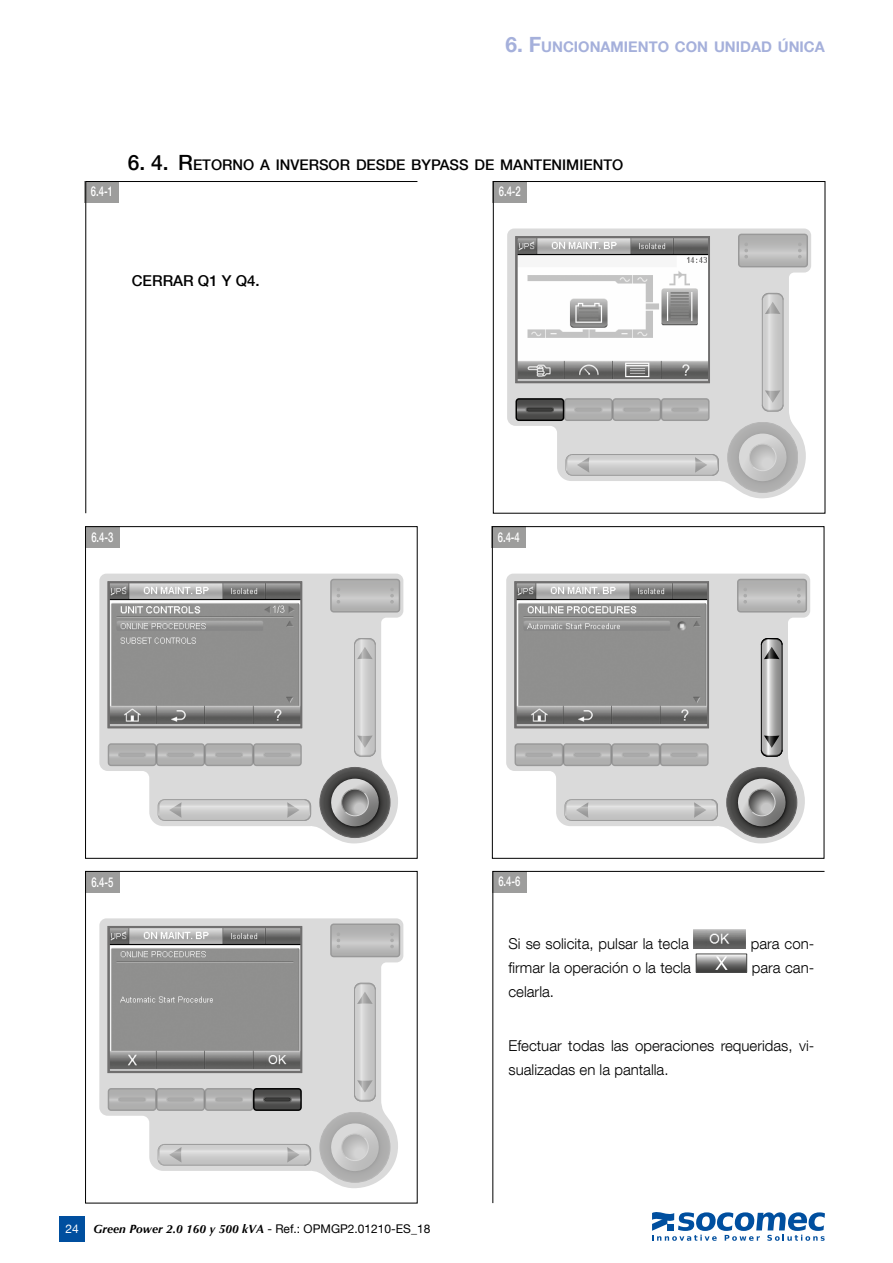
<style>
.page{position:relative;width:893px;height:1263px;background:#fff}
.page>*{position:absolute;margin:0;border:0;box-sizing:border-box;transform-origin:0 0}
.t1{font:300 15px/24px "Helvetica Neue LT Com";color:#000}
.t2{font:500 15px "Helvetica Neue LT Com";color:#000}
.t3{font:500 14.7px "Helvetica Neue LT Com";color:#000}
.t4{font:700 14.7px "Helvetica Neue LT Com";color:#a5b0db}
.t5{font:500 13.5px "Helvetica Neue LT Com";color:#fff;scale:.7 1}
.t6{font:12px "Helvetica Neue LT Com";color:#000}
.t7{font:12px "Helvetica Neue LT Com";color:#fff}
.s1{font-size:21px}
.s2{font-family:"Optima LT";font-weight:700;font-style:italic}
</style>
<div class="page">
<div style="left:85px;top:871px;width:34px;height:21px;background:#9d9d9c"></div>
<svg style="left:99px;top:918px;width:304px;height:270px;fill:#dadada"></svg>
<div style="left:320px;top:1112px;width:70px;height:70px;background:#afafae;border-radius:35px"></div>
<div style="left:320px;top:1112px;width:70px;height:70px;border:1px solid #646363;border-radius:50%"></div>
<svg style="left:330px;top:1123px;width:50px;height:49px"></svg>
<svg style="left:354px;top:983px;width:22px;height:118px"></svg>
<svg style="left:158px;top:1144px;width:153px;height:22px"></svg>
<div style="left:205px;top:1088px;width:48px;height:23px;border:1px solid #000;border-radius:3px"></div>
<div style="left:253px;top:1088px;width:49px;height:23px;border:1px solid #000;border-radius:3px"></div>
<div style="left:108px;top:1088px;width:48px;height:23px;border:1px solid #000;border-radius:3px"></div>
<div style="left:156px;top:1088px;width:49px;height:23px;border:1px solid #000;border-radius:3px"></div>
<svg style="left:108px;top:1089px;width:193px;height:21px"></svg>
<div style="left:166px;top:1096px;width:29px;height:6px;border:1px solid #575756;border-radius:2px"></div>
<div style="left:330px;top:923px;width:70px;height:34px;border:1px solid #000;border-radius:3px"></div>
<svg style="left:331px;top:924px;width:68px;height:32px"></svg>
<div style="left:85px;top:871px;width:333px;height:332px;border:1px solid #000"></div>
<img style="left:111px;top:929px;width:188px;height:141px">
<div style="left:108px;top:926px;width:194px;height:147px;border:2px solid #706f6f"></div>
<div style="left:85px;top:526px;width:34px;height:22px;background:#9d9d9c"></div>
<svg style="left:99px;top:574px;width:304px;height:269px;fill:#dadada"></svg>
<svg style="left:320px;top:767px;width:70px;height:70px"></svg>
<div style="left:320px;top:767px;width:70px;height:71px;border:1px solid #646363;border-radius:50%"></div>
<svg style="left:330px;top:779px;width:50px;height:48px"></svg>
<svg style="left:354px;top:638px;width:22px;height:119px"></svg>
<svg style="left:158px;top:799px;width:153px;height:22px"></svg>
<div style="left:205px;top:743px;width:48px;height:23px;border:1px solid #000;border-radius:3px"></div>
<div style="left:253px;top:743px;width:49px;height:23px;border:1px solid #000;border-radius:3px"></div>
<div style="left:108px;top:743px;width:48px;height:23px;border:1px solid #000;border-radius:3px"></div>
<div style="left:156px;top:743px;width:49px;height:23px;border:1px solid #000;border-radius:3px"></div>
<svg style="left:108px;top:744px;width:193px;height:21px"></svg>
<div style="left:166px;top:752px;width:29px;height:6px;border:1px solid #575756;border-radius:2px"></div>
<div style="left:330px;top:579px;width:70px;height:33px;border:1px solid #000;border-radius:3px"></div>
<svg style="left:331px;top:579px;width:68px;height:33px"></svg>
<div style="left:85px;top:526px;width:333px;height:333px;border:1px solid #000"></div>
<img style="left:111px;top:584px;width:188px;height:141px">
<div style="left:108px;top:581px;width:194px;height:147px;border:2px solid #706f6f"></div>
<div style="left:492px;top:526px;width:34px;height:21px;background:#9d9d9c"></div>
<svg style="left:506px;top:574px;width:304px;height:269px;fill:#dadada"></svg>
<svg style="left:727px;top:767px;width:70px;height:70px"></svg>
<div style="left:727px;top:767px;width:70px;height:71px;border:1px solid #646363;border-radius:50%"></div>
<svg style="left:737px;top:779px;width:50px;height:48px"></svg>
<svg style="left:760px;top:637px;width:23px;height:120px"></svg>
<svg style="left:565px;top:799px;width:153px;height:22px"></svg>
<div style="left:611px;top:743px;width:49px;height:23px;border:1px solid #000;border-radius:3px"></div>
<div style="left:660px;top:743px;width:49px;height:23px;border:1px solid #000;border-radius:3px"></div>
<div style="left:515px;top:743px;width:48px;height:23px;border:1px solid #000;border-radius:3px"></div>
<div style="left:563px;top:743px;width:49px;height:23px;border:1px solid #000;border-radius:3px"></div>
<svg style="left:515px;top:744px;width:193px;height:21px"></svg>
<div style="left:573px;top:752px;width:28px;height:6px;border:1px solid #575756;border-radius:2px"></div>
<div style="left:737px;top:579px;width:70px;height:33px;border:1px solid #000;border-radius:3px"></div>
<svg style="left:738px;top:579px;width:68px;height:33px"></svg>
<div style="left:492px;top:526px;width:332px;height:333px;border:1px solid #000"></div>
<img style="left:518px;top:584px;width:188px;height:141px">
<div style="left:515px;top:581px;width:194px;height:147px;border:2px solid #706f6f"></div>
<div style="left:493px;top:181px;width:34px;height:21px;background:#9d9d9c"></div>
<svg style="left:507px;top:228px;width:304px;height:270px;fill:#dadada"></svg>
<div style="left:728px;top:422px;width:70px;height:70px;background:#afafae;border-radius:35px"></div>
<div style="left:728px;top:422px;width:70px;height:71px;border:1px solid #646363;border-radius:50%"></div>
<svg style="left:738px;top:433px;width:50px;height:49px"></svg>
<svg style="left:762px;top:293px;width:22px;height:119px"></svg>
<svg style="left:566px;top:454px;width:153px;height:22px"></svg>
<div style="left:612px;top:398px;width:49px;height:23px;border:1px solid #000;border-radius:3px"></div>
<div style="left:661px;top:398px;width:49px;height:23px;border:1px solid #000;border-radius:3px"></div>
<div style="left:515px;top:398px;width:49px;height:23px;border:1px solid #000;border-radius:3px"></div>
<div style="left:564px;top:398px;width:49px;height:23px;border:1px solid #000;border-radius:3px"></div>
<svg style="left:516px;top:399px;width:193px;height:21px"></svg>
<div style="left:574px;top:407px;width:28px;height:6px;border:1px solid #575756;border-radius:2px"></div>
<div style="left:738px;top:234px;width:70px;height:33px;border:1px solid #000;border-radius:3px"></div>
<svg style="left:739px;top:234px;width:68px;height:33px"></svg>
<div style="left:493px;top:181px;width:332px;height:333px;border:1px solid #000"></div>
<img style="left:519px;top:239px;width:188px;height:141px">
<div style="left:516px;top:236px;width:194px;height:147px;border:2px solid #706f6f"></div>
<svg style="left:492px;top:870px;width:333px;height:334px"></svg>
<svg style="left:85px;top:181px;width:333px;height:333px"></svg>
<div style="left:60px;top:1216px;width:25px;height:26px;background:#004f9f"></div>
<svg style="left:652px;top:1212px;width:173px;height:29px"></svg>
<p class="t4" style="left:505px;top:38px;width:47px"><span class="s1">6. F</span>UNCIONAMIENTO</p>
<p class="t4" style="left:675px;top:38px;width:12px">CON</p>
<p class="t4" style="left:714px;top:38px;width:11px">UNIDAD</p>
<p class="t4" style="left:778px;top:38px;width:21px">ÚNICA</p>
<p class="t3" style="left:128px;top:156px;width:497px"><span class="s1">6. 4. R</span>ETORNO A INVERSOR DESDE BYPASS DE MANTENIMIENTO</p>
<p class="t5" style="left:91px;top:184px;width:33px">6.4-1</p>
<p class="t5" style="left:499px;top:184px;width:33px">6.4-2</p>
<p class="t2" style="left:132px;top:271px;width:129px">CERRAR Q1 Y Q4.</p>
<p class="t5" style="left:91px;top:529px;width:33px">6.4-3</p>
<p class="t5" style="left:498px;top:529px;width:33px">6.4-4</p>
<p class="t5" style="left:91px;top:874px;width:33px">6.4-5</p>
<p class="t7" style="left:66px;top:1221px;width:15px">24</p>
<p class="t6" style="left:94px;top:1222px;width:338px"><span class="s2">Green Power 2.0 160 y 500 kVA</span> - Ref.: OPMGP2.01210-ES_18</p>
<p class="t5" style="left:498px;top:873px;width:33px">6.4-6</p>
<p class="t1" style="left:508px;top:931px;width:182px">Si se solicita, pulsar la tecla</p>
<p class="t1" style="left:751px;top:931px;width:65px">para con-</p>
<p class="t1" style="left:508px;top:955px;width:184px">firmar la operación o la tecla</p>
<p class="t1" style="left:752px;top:955px;width:64px">para can-</p>
<p class="t1" style="left:508px;top:979px;width:47px">celarla.</p>
<p class="t1" style="left:508px;top:1033px;width:307px">Efectuar todas las operaciones requeridas, vi&shy;sualizadas en la pantalla.</p>
</div>
